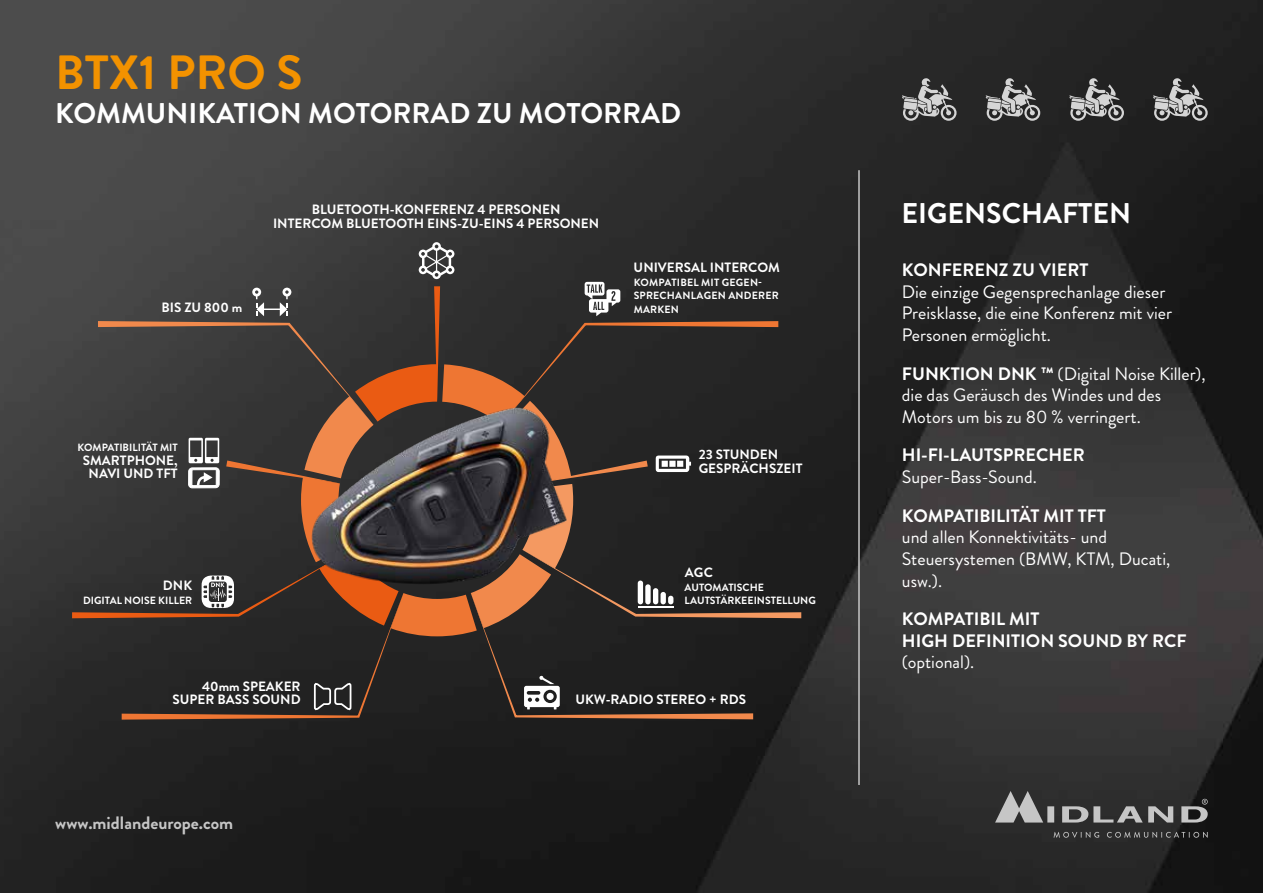
<style>
.page{position:relative;width:1263px;height:893px;background:#fff}
.page>*{position:absolute;margin:0;border:0;box-sizing:border-box;transform-origin:0 0}
.t1{font:700 48px "Brandon Grotesque";color:#f39200}
.t2{font:700 28.5px "Brandon Grotesque";color:#fff}
.t3{font:18px/21.6px "Brandon Grotesque";color:#fff}
.t4{font:700 18px/21.6px "Brandon Grotesque";color:#fff}
.t5{font:700 18px "Brandon Grotesque";color:#c6c6c6}
.t6{font:700 13.5px/13.5px "Brandon Grotesque";color:#fff;text-align:center}
.t7{font:700 10.5px/13.5px "Brandon Grotesque";color:#fff}
.t8{font:700 10.5px/13.5px "Brandon Grotesque";letter-spacing:.02em;color:#fff}
.s1{font-weight:700}
</style>
<div class="page">
<img style="left:0;top:0;width:1263px;height:893px">
<hr style="left:858px;top:170px;width:2px;height:615px;background:#c6c6c6">
<svg style="left:995px;top:791px;width:213px;height:31px;background:#5b5b5b"></svg>
<svg style="left:1053px;top:832px;width:155px;height:6px"></svg>
<svg style="left:72px;top:242px;width:729px;height:478px;background:#3b332e"></svg>
<img style="left:311px;top:407px;width:256px;height:178px">
<svg style="left:1153px;top:78px;width:55px;height:43px;background:#646464"></svg>
<svg style="left:986px;top:78px;width:54px;height:43px;background:#696969"></svg>
<svg style="left:902px;top:78px;width:54px;height:43px;background:#6a6a6a"></svg>
<svg style="left:1069px;top:78px;width:55px;height:43px;background:#666"></svg>
<h1 class="t1" style="left:55px;top:39px;width:249px">BTX1 PRO S</h1>
<h2 class="t2" style="left:55px;top:93px;width:627px">KOMMUNIKATION MOTORRAD ZU MOTORRAD</h2>
<p class="t6" style="left:161px;top:301px;width:82px">BIS ZU 800 m</p>
<p class="t6" style="left:273px;top:203px;width:328px">BLUETOOTH-KONFERENZ 4 PERSONEN<br>INTERCOM BLUETOOTH EINS-ZU-EINS 4 PERSONEN</p>
<p class="t6" style="left:634px;top:261px;width:148px">UNIVERSAL INTERCOM</p>
<p class="t8" style="left:634px;top:275px;width:147px">KOMPATIBEL MIT GEGEN-<br>SPRECHANLAGEN ANDERER<br>MARKEN</p>
<p class="t7" style="left:77px;top:441px;width:102px">KOMPATIBILITÄT MIT</p>
<p class="t6" style="left:83px;top:454px;width:96px">SMARTPHONE,<br>NAVI UND TFT</p>
<p class="t6" style="left:163px;top:579px;width:31px">DNK</p>
<p class="t7" style="left:83px;top:594px;width:111px">DIGITAL NOISE KILLER</p>
<p class="t6" style="left:699px;top:448px;width:105px;text-align:left">23 STUNDEN<br>GESPRÄCHSZEIT</p>
<p class="t6" style="left:685px;top:566px;width:30px">AGC</p>
<p class="t7" style="left:685px;top:581px;width:133px">AUTOMATISCHE<br>LAUTSTÄRKEEINSTELLUNG</p>
<p class="t6" style="left:173px;top:679px;width:130px;text-align:right">40mm SPEAKER<br>SUPER BASS SOUND</p>
<p class="t5" style="left:55px;top:810px;width:180px">www.midlandeurope.com</p>
<p class="t6" style="left:575px;top:693px;width:172px">UKW-RADIO STEREO + RDS</p>
<h2 class="t2" style="left:901px;top:193px;width:231px">EIGENSCHAFTEN</h2>
<p class="t4" style="left:902px;top:259px;width:188px">KONFERENZ ZU VIERT</p>
<p class="t3" style="left:902px;top:281px;width:272px">Die einzige Gegensprechanlage dieser<br>Preisklasse, die eine Konferenz mit vier<br>Personen ermöglicht.</p>
<p class="t3" style="left:902px;top:363px;width:305px"><span class="s1">FUNKTION DNK ™</span> (Digital Noise Killer), die das Geräusch des Windes und des<br>Motors um bis zu 80 % verringert.</p>
<p class="t4" style="left:902px;top:445px;width:184px">HI-FI-LAUTSPRECHER</p>
<p class="t3" style="left:902px;top:466px;width:136px">Super-Bass-Sound.</p>
<p class="t4" style="left:902px;top:505px;width:206px">KOMPATIBILITÄT MIT TFT</p>
<p class="t3" style="left:902px;top:527px;width:270px">und allen Konnektivitäts- und<br>Steuersystemen (BMW, KTM, Ducati, usw.).</p>
<p class="t4" style="left:902px;top:608px;width:286px">KOMPATIBIL MIT<br>HIGH DEFINITION SOUND BY RCF</p>
<p class="t3" style="left:902px;top:652px;width:74px">(optional).</p>
</div>
